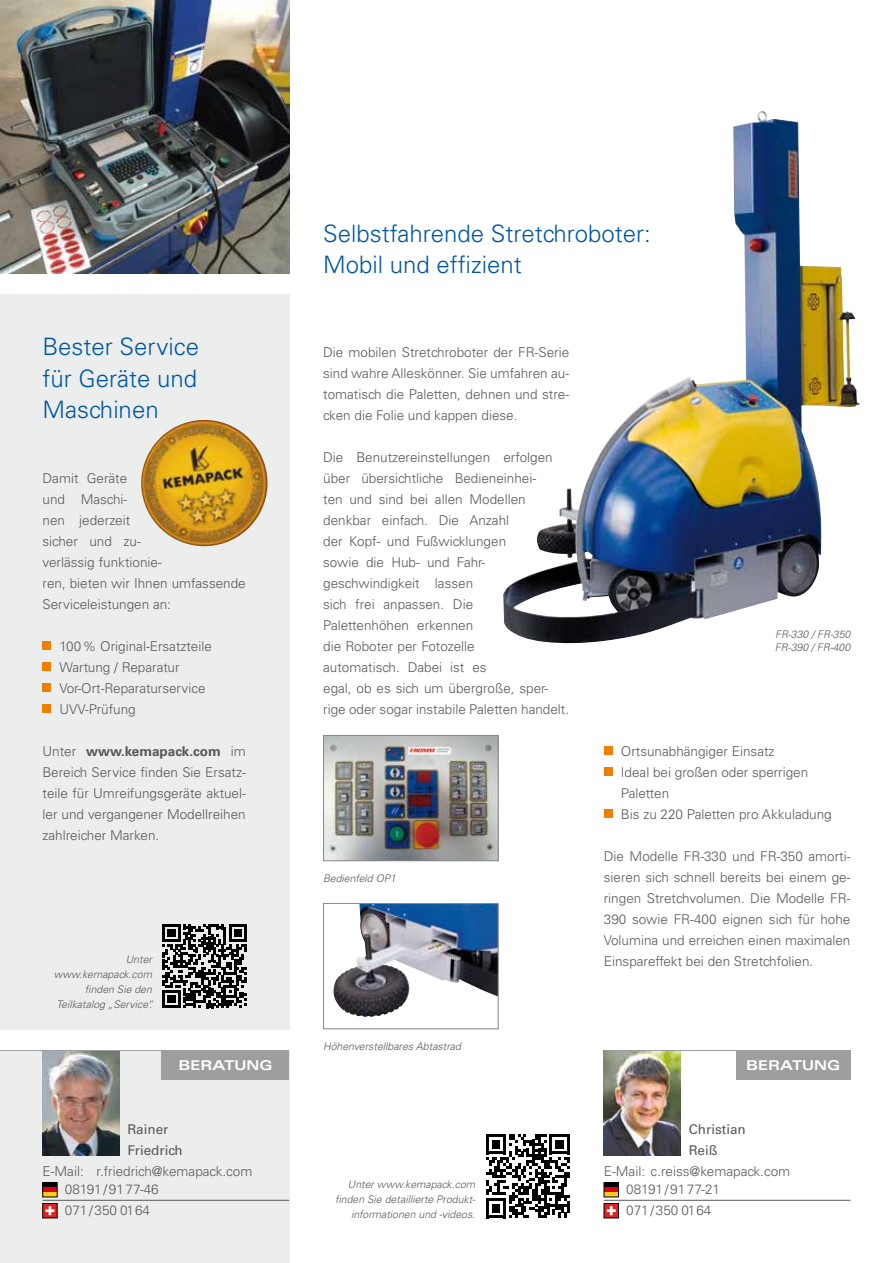
<style>
.page{position:relative;width:893px;height:1263px;background:#fff}
.page>*{position:absolute;margin:0;border:0;box-sizing:border-box;transform-origin:0 0}
.t1{font:300 24px/31.5px "Univers LT";color:#0057a3}
.t2{font:300 13.5px/21px "Univers LT";color:#58585a}
.t3{font:13.5px/21px "Univers LT";color:#58585a}
.t4{font:700 expanded 13.5px "Univers LT";color:#fff}
.t5{font:italic 300 10.5px/15px "Univers LT";color:#58585a;text-align:right}
.s1{font-weight:700}
</style>
<div class="page">
<div style="left:0;top:294px;width:289px;height:735px;background:#eceded"></div>
<div style="left:0;top:1050px;width:289px;height:213px;background:#eceded"></div>
<hr style="left:43px;top:1200px;width:246px;height:1px;background:#58585a">
<div style="left:43px;top:1182px;width:14px;height:15px;background:#000"></div>
<div style="left:43px;top:1187px;width:14px;height:10px;background:#db001b"></div>
<div style="left:43px;top:1192px;width:14px;height:5px;background:#fecd1a"></div>
<div style="left:43px;top:1182px;width:14px;height:15px;border:1px solid #000"></div>
<svg style="left:45px;top:1205px;width:10px;height:11px"></svg>
<img style="left:43px;top:1051px;width:76px;height:104px">
<div style="left:162px;top:1050px;width:127px;height:29px;background:#9c9e9f"></div>
<hr style="left:0;top:1050px;width:289px;height:1px;background:#9c9e9f">
<img style="left:0;top:0;width:289px;height:273px">
<div style="left:43px;top:641px;width:8px;height:9px;background:#ee7f00"></div>
<div style="left:43px;top:662px;width:8px;height:8px;background:#ee7f00"></div>
<div style="left:43px;top:683px;width:8px;height:9px;background:#ee7f00"></div>
<div style="left:43px;top:704px;width:8px;height:8px;background:#ee7f00"></div>
<hr style="left:604px;top:1200px;width:246px;height:1px;background:#58585a">
<div style="left:604px;top:1182px;width:14px;height:15px;background:#000"></div>
<div style="left:604px;top:1187px;width:14px;height:10px;background:#db001b"></div>
<div style="left:604px;top:1192px;width:14px;height:5px;background:#fecd1a"></div>
<div style="left:604px;top:1182px;width:15px;height:15px;border:1px solid #000"></div>
<svg style="left:606px;top:1205px;width:11px;height:11px"></svg>
<div style="left:604px;top:1203px;width:15px;height:15px;border:1px solid #000"></div>
<img style="left:604px;top:1051px;width:76px;height:104px">
<div style="left:736px;top:1050px;width:114px;height:29px;background:#9c9e9f"></div>
<hr style="left:604px;top:1050px;width:246px;height:1px;background:#9c9e9f">
<svg style="left:163px;top:924px;width:84px;height:84px"></svg>
<svg style="left:486px;top:1134px;width:84px;height:84px"></svg>
<img style="left:141px;top:420px;width:127px;height:127px">
<img style="left:503px;top:111px;width:358px;height:533px">
<img style="left:325px;top:737px;width:172px;height:122px">
<div style="left:323px;top:735px;width:176px;height:126px;border:1px solid #87888a"></div>
<img style="left:333px;top:914px;width:77px;height:103px">
<div style="left:323px;top:903px;width:176px;height:126px;border:1px solid #87888a"></div>
<div style="left:604px;top:746px;width:8px;height:8px;background:#ee7f00"></div>
<div style="left:604px;top:767px;width:8px;height:9px;background:#ee7f00"></div>
<div style="left:604px;top:809px;width:8px;height:9px;background:#ee7f00"></div>
<h1 class="t1" style="left:43px;top:331px;width:158px;text-align:justify">Bester Service für Geräte und Maschinen</h1>
<p class="t2" style="left:43px;top:468px;width:205px">Damit Geräte<br>und Maschi-<br>nen jederzeit<br>sicher und zu-<br>verlässig funktionie-<br>ren, bieten wir Ihnen umfassende<br>Serviceleistungen an:</p>
<p class="t2" style="left:60px;top:636px;width:154px">100% Original-Ersatzteile<br>Wartung / Reparatur<br>Vor-Ort-Reparaturservice<br>UVV-Prüfung</p>
<p class="t2" style="left:43px;top:741px;width:205px;text-align:justify">Unter <span class="s1">www.kemapack.com</span> im Bereich Service finden Sie Ersatz&shy;teile für Umreifungsgeräte aktuel&shy;ler und vergangener Modellreihen zahlreicher Marken.</p>
<p class="t5" style="left:54px;top:952px;width:101px">Unter www.kemapack.com finden Sie den<br>Teilkatalog „Service“.</p>
<p class="t4" style="left:178px;top:1058px;width:96px">BERATUNG</p>
<p class="t3" style="left:128px;top:1119px;width:57px">Rainer<br>Friedrich</p>
<p class="t2" style="left:65px;top:1162px;width:189px;line-height:18px;text-indent:-22px">E-Mail: r.friedrich@kemapack.com<br>08191/9177-46</p>
<p class="t2" style="left:65px;top:1200px;width:87px">071/350 0164</p>
<h1 class="t1" style="left:323px;top:217px;width:329px">Selbstfahrende Stretchroboter:<br>Mobil und effizient</h1>
<p class="t2" style="left:323px;top:342px;width:248px;text-align:justify">Die mobilen Stretchroboter der FR-Serie sind wahre Alleskönner. Sie umfahren au&shy;tomatisch die Paletten, dehnen und stre&shy;cken die Folie und kappen diese.</p>
<p class="t2" style="left:323px;top:447px;width:248px">Die Benutzereinstellungen erfolgen über übersichtliche Bedieneinhei-<br>ten und sind bei allen Modellen denkbar einfach. Die Anzahl<br>der Kopf- und Fußwicklungen<br>sowie die Hub- und Fahr&shy;geschwindigkeit lassen<br>sich frei anpassen. Die<br>Palettenhöhen erkennen<br>die Roboter per Fotozelle<br>automatisch. Dabei ist es<br>egal, ob es sich um übergroße, sper&shy;rige oder sogar instabile Paletten handelt.</p>
<p class="t5" style="left:775px;top:627px;width:77px;line-height:13.5px;text-align:left">FR-330 / FR-350<br>FR-390 / FR-400</p>
<p class="t5" style="left:323px;top:871px;width:74px">Bedienfeld OP1</p>
<p class="t5" style="left:323px;top:1039px;width:139px">Höhenverstellbares Abtastrad</p>
<p class="t5" style="left:335px;top:1177px;width:142px">Unter www.kemapack.com finden Sie detaillierte Produkt&shy;informationen und -videos.</p>
<p class="t2" style="left:621px;top:741px;width:212px">Ortsunabhängiger Einsatz<br>Ideal bei großen oder sperrigen<br>Paletten<br>Bis zu 220 Paletten pro Akkuladung</p>
<p class="t2" style="left:604px;top:846px;width:248px;text-align:justify">Die Modelle FR-330 und FR-350 amorti&shy;sieren sich schnell bereits bei einem ge&shy;ringen Stretchvolumen. Die Modelle FR-390 sowie FR-400 eignen sich für hohe Volumina und erreichen einen maximalen Einspareffekt bei den Stretchfolien.</p>
<p class="t4" style="left:746px;top:1058px;width:96px">BERATUNG</p>
<p class="t3" style="left:689px;top:1119px;width:59px">Christian<br>Reiß</p>
<p class="t2" style="left:626px;top:1162px;width:166px;line-height:18px;text-indent:-22px">E-Mail: c.reiss@kemapack.com<br>08191/9177-21</p>
<p class="t2" style="left:626px;top:1200px;width:87px">071/350 0164</p>
</div>
